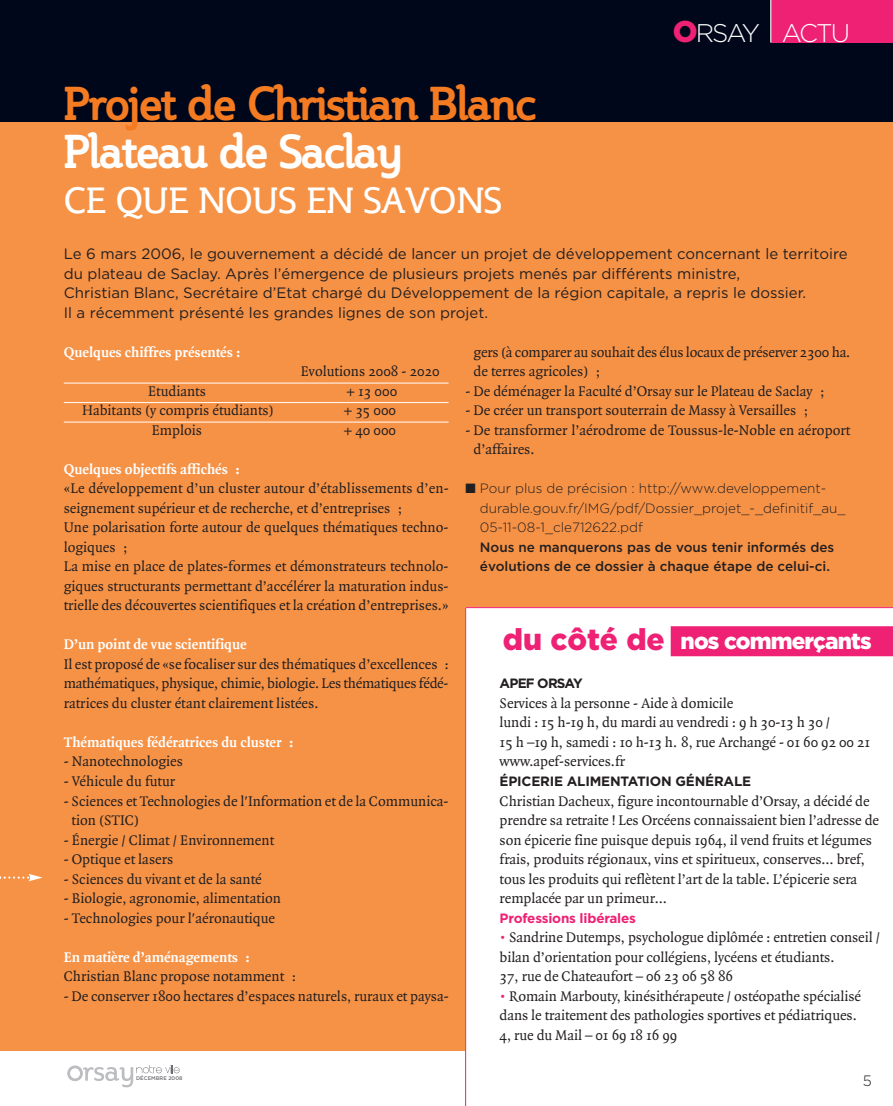
<style>
.page{position:relative;width:893px;height:1106px;background:#fff}
.page>*{position:absolute;margin:0;border:0;box-sizing:border-box;transform-origin:0 0}
.t1{font:700 45px "Steinem";letter-spacing:-.005em;color:#f47b21}
.t2{font:700 45px "Steinem";letter-spacing:-.005em;color:#fff}
.t3{font:36px "Steinem";color:#fff}
.t4{font:300 25.5px "Gotham";letter-spacing:-.08em;color:#fff}
.t5{font:900 22.5px "Gotham";letter-spacing:-.035em;color:#fff}
.t6{font:15px/19.5px "Quadraat";color:#231f20}
.t7{font:15px/19.5px "Gotham";color:#231f20}
.t8{font:700 15px "Quadraat";color:#fff}
.t9{font:300 15px "Gotham";color:#231f20}
.t10{font:300 13.5px/19.5px "Gotham";color:#231f20}
.t11{font:500 13.5px/19.5px "Gotham";color:#231f20}
.t12{font:700 13.5px "Gotham";letter-spacing:-.015em;color:#231f20}
.t13{font:700 13.5px "Gotham";letter-spacing:-.015em;color:#ee2174}
.t14{font:700 13.5px "Gotham";letter-spacing:-.06em;color:#231f20}
.t15{font:500 5.25px "Gotham";color:#6c6d70}
.s1{font-weight:900;font-size:30px;color:#ee2174}
.s2{font-size:30px;color:#ee2174}
.s3{color:#ee2174}
</style>
<div class="page">
<div style="left:0;top:0;width:893px;height:123px;background:#01071a"></div>
<div style="left:0;top:123px;width:893px;height:927px;background:#f69246"></div>
<div style="left:771px;top:0;width:122px;height:43px;background:#ee2174"></div>
<svg style="left:68px;top:1065px;width:112px;height:22px"></svg>
<hr style="left:770px;top:0;width:1px;height:43px;background:#fff">
<hr style="left:64px;top:383px;width:385px;height:1px;background:#fff">
<hr style="left:64px;top:402px;width:385px;height:1px;background:#fff">
<hr style="left:64px;top:422px;width:385px;height:1px;background:#fff">
<div style="left:466px;top:666px;width:427px;height:384px;background:#fff"></div>
<svg style="left:0;top:874px;width:43px;height:7px"></svg>
<div style="left:466px;top:607px;width:427px;height:59px;background:#fff"></div>
<div style="left:671px;top:626px;width:222px;height:30px;background:#ee2174"></div>
<hr style="left:465px;top:607px;width:1px;height:499px;background:#ee2174">
<hr style="left:466px;top:607px;width:427px;height:1px;background:#ee2174">
<h1 class="t1" style="left:64px;top:78px;width:473px">Projet de Christian Blanc</h1>
<h1 class="t2" style="left:64px;top:126px;width:340px">Plateau de Saclay</h1>
<h2 class="t3" style="left:64px;top:181px;width:440px">CE QUE NOUS EN SAVONS</h2>
<h3 class="t4" style="left:673px;top:18px;width:179px"><span class="s1">O</span>RSAY ACTU</h3>
<p class="t7" style="left:64px;top:244px;width:785px">Le 6 mars 2006, le gouvernement a décidé de lancer un projet de développement concernant le territoire du plateau de Saclay. Après l’émergence de plusieurs projets menés par différents ministre,<br>Christian Blanc, Secrétaire d’Etat chargé du Développement de la région capitale, a repris le dossier.<br>Il a récemment présenté les grandes lignes de son projet.</p>
<p class="t8" style="left:64px;top:343px;width:178px">Quelques chiffres présentés :</p>
<p class="t6" style="left:301px;top:361px;width:141px">Evolutions 2008 - 2020</p>
<p class="t6" style="left:148px;top:381px;width:59px">Etudiants</p>
<p class="t6" style="left:347px;top:381px;width:52px">+ 13 000</p>
<p class="t6" style="left:82px;top:400px;width:193px">Habitants (y compris étudiants)</p>
<p class="t6" style="left:344px;top:400px;width:54px">+ 35 000</p>
<p class="t6" style="left:152px;top:420px;width:52px">Emplois</p>
<p class="t6" style="left:344px;top:420px;width:54px">+ 40 000</p>
<p class="t8" style="left:64px;top:460px;width:177px">Quelques objectifs affichés :</p>
<p class="t6" style="left:64px;top:478px;width:386px">«Le développement d’un cluster autour d’établissements d’en&shy;seignement supérieur et de recherche, et d’entreprises ;<br>Une polarisation forte autour de quelques thématiques techno&shy;logiques ;<br>La mise en place de plates-formes et démonstrateurs technolo&shy;giques structurants permettant d’accélérer la maturation indus&shy;trielle des découvertes scientifiques et la création d’entreprises.»</p>
<p class="t8" style="left:64px;top:635px;width:184px">D’un point de vue scientifique</p>
<p class="t6" style="left:64px;top:654px;width:386px;text-align:justify">Il est proposé de «se focaliser sur des thématiques d’excellences : mathématiques, physique, chimie, biologie. Les thématiques fédé&shy;ratrices du cluster étant clairement listées.</p>
<p class="t8" style="left:64px;top:733px;width:231px">Thématiques fédératrices du cluster :</p>
<p class="t6" style="left:64px;top:751px;width:121px">- Nanotechnologies</p>
<p class="t6" style="left:64px;top:771px;width:113px">- Véhicule du futur</p>
<p class="t6" style="left:72px;top:790px;width:378px;text-indent:-8px">- Sciences et Technologies de l'Information et de la Communica&shy;tion (STIC)</p>
<p class="t6" style="left:64px;top:829px;width:212px">- Énergie / Climat / Environnement</p>
<p class="t6" style="left:64px;top:849px;width:111px">- Optique et lasers</p>
<p class="t6" style="left:64px;top:868px;width:200px">- Sciences du vivant et de la santé</p>
<p class="t6" style="left:64px;top:888px;width:219px">- Biologie, agronomie, alimentation</p>
<p class="t6" style="left:64px;top:907px;width:213px">- Technologies pour l'aéronautique</p>
<p class="t8" style="left:64px;top:947px;width:188px">En matière d’aménagements :</p>
<p class="t6" style="left:64px;top:966px;width:234px">Christian Blanc propose notamment :</p>
<p class="t6" style="left:64px;top:985px;width:386px">- De conserver 1800 hectares d’espaces naturels, ruraux et paysa-</p>
<p class="t15" style="left:136px;top:1075px;width:48px">DÉCEMBRE 2008</p>
<p class="t6" style="left:473px;top:342px;width:378px">gers (à comparer au souhait des élus locaux de préserver 2300 ha. de terres agricoles) ;</p>
<p class="t6" style="left:466px;top:381px;width:360px">- De déménager la Faculté d’Orsay sur le Plateau de Saclay ;</p>
<p class="t6" style="left:466px;top:400px;width:344px">- De créer un transport souterrain de Massy à Versailles ;</p>
<p class="t6" style="left:473px;top:420px;width:378px;text-indent:-8px">- De transformer l’aérodrome de Toussus-le-Noble en aéroport d’affaires.</p>
<p class="t10" style="left:480px;top:479px;width:367px;text-indent:-14px">■ Pour plus de précision : http://www.developpement&shy;durable.gouv.fr/IMG/pdf/Dossier_projet_-_definitif_au_<br>05-11-08-1_cle712622.pdf</p>
<p class="t11" style="left:480px;top:537px;width:356px">Nous ne manquerons pas de vous tenir informés des évolutions de ce dossier à chaque étape de celui-ci.</p>
<h3 class="t5" style="left:503px;top:628px;width:370px"><span class="s2">du côté de</span> nos commerçants</h3>
<p class="t14" style="left:500px;top:676px;width:85px">APEF ORSAY</p>
<p class="t6" style="left:500px;top:693px;width:372px">Services à la personne - Aide à domicile<br>lundi : 15 h-19 h, du mardi au vendredi : 9 h 30-13 h 30 /<br>15 h –19 h, samedi : 10 h-13 h. 8, rue Archangé - 01 60 92 00 21 www.apef-services.fr</p>
<p class="t12" style="left:500px;top:773px;width:253px">ÉPICERIE ALIMENTATION GÉNÉRALE</p>
<p class="t6" style="left:500px;top:790px;width:381px">Christian Dacheux, figure incontournable d’Orsay, a décidé de prendre sa retraite ! Les Orcéens connaissaient bien l’adresse de son épicerie fine puisque depuis 1964, il vend fruits et légumes frais, produits régionaux, vins et spiritueux, conserves… bref, tous les produits qui reflètent l’art de la table. L’épicerie sera remplacée par un primeur…</p>
<p class="t13" style="left:500px;top:910px;width:138px">Professions libérales</p>
<p class="t6" style="left:500px;top:927px;width:382px"><span class="s3">•</span> Sandrine Dutemps, psychologue diplômée : entretien conseil / bilan d’orientation pour collégiens, lycéens et étudiants.<br>37, rue de Chateaufort – 06 23 06 58 86</p>
<p class="t6" style="left:500px;top:985px;width:363px"><span class="s3">•</span> Romain Marbouty, kinésithérapeute / ostéopathe spécialisé dans le traitement des pathologies sportives et pédiatriques.<br>4, rue du Mail – 01 69 18 16 99</p>
<p class="t9" style="left:863px;top:1072px;width:11px">5</p>
</div>
